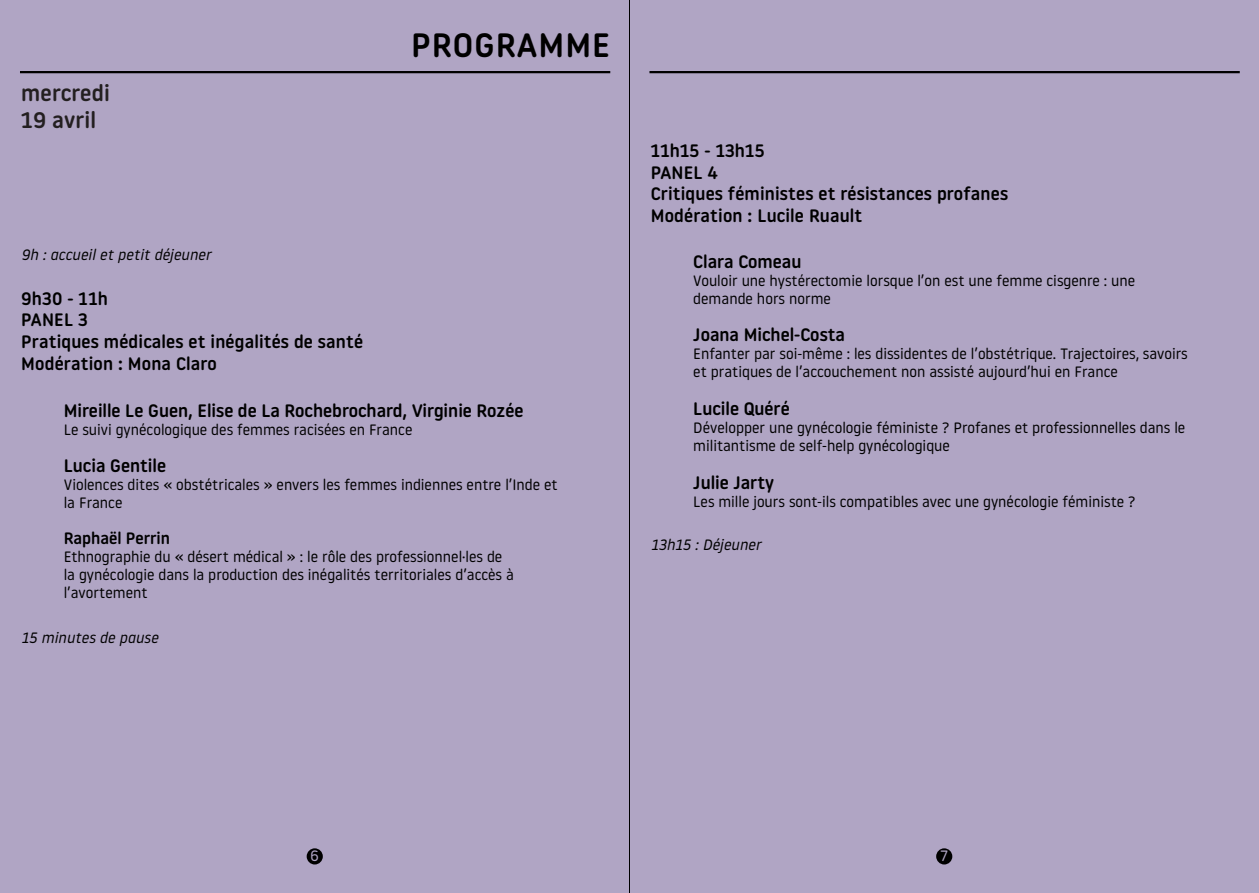
<style>
.page{position:relative;width:1259px;height:893px;background:#b0a5c4}
.page>*{position:absolute;margin:0;border:0;box-sizing:border-box;transform-origin:0 0}
.t1{font:500 33.75px "Noway Round";letter-spacing:.03em;color:#000}
.t2{font:500 22.5px/27px "Noway Round";letter-spacing:.01em;color:#231f20}
.t3{font:500 18px/21.6px "Noway Round";letter-spacing:.01em;color:#000}
.t4{font:500 16.5px "Noway Round";color:#000}
.t5{font:15px/18px "Noway Round";color:#000}
.t6{font:italic 15px "Noway Round";letter-spacing:.01em;color:#000}
.t7{font:15px "Noway Round";color:#b0a5c4}
</style>
<div class="page">
<hr style="left:629px;top:0;width:1px;height:893px;background:#000">
<hr style="left:20px;top:71px;width:590px;height:2px;background:#000">
<hr style="left:649px;top:71px;width:590px;height:2px;background:#000">
<div style="left:307px;top:848px;width:16px;height:16px;background:#000;border-radius:50%"></div>
<div style="left:936px;top:848px;width:16px;height:16px;background:#000;border-radius:50%"></div>
<h2 class="t2" style="left:21px;top:79px;width:90px">mercredi<br>19 avril</h2>
<h1 class="t1" style="left:411px;top:21px;width:200px">PROGRAMME</h1>
<p class="t6" style="left:21px;top:244px;width:191px">9h : accueil et petit déjeuner</p>
<p class="t3" style="left:21px;top:287px;width:343px">9h30 - 11h<br>PANEL 3<br>Pratiques médicales et inégalités de santé<br>Modération : Mona Claro</p>
<p class="t3" style="left:64px;top:399px;width:461px">Mireille Le Guen, Elise de La Rochebrochard, Virginie Rozée</p>
<p class="t5" style="left:64px;top:420px;width:350px">Le suivi gynécologique des femmes racisées en France</p>
<p class="t3" style="left:64px;top:455px;width:104px">Lucia Gentile</p>
<p class="t5" style="left:64px;top:475px;width:495px">Violences dites « obstétricales » envers les femmes indiennes entre l’Inde et la France</p>
<p class="t4" style="left:64px;top:527px;width:108px">Raphaël Perrin</p>
<p class="t5" style="left:64px;top:547px;width:451px">Ethnographie du « désert médical » : le rôle des professionnel·les de la gynécologie dans la production des inégalités territoriales d’accès à l’avortement</p>
<p class="t6" style="left:21px;top:627px;width:138px">15 minutes de pause</p>
<p class="t3" style="left:651px;top:139px;width:359px">11h15 - 13h15<br>PANEL 4<br>Critiques féministes et résistances profanes<br>Modération : Lucile Ruault</p>
<p class="t3" style="left:693px;top:250px;width:110px">Clara Comeau</p>
<p class="t5" style="left:693px;top:271px;width:443px">Vouloir une hystérectomie lorsque l’on est une femme cisgenre : une demande hors norme</p>
<p class="t3" style="left:693px;top:324px;width:153px">Joana Michel-Costa</p>
<p class="t5" style="left:693px;top:344px;width:496px">Enfanter par soi-même : les dissidentes de l’obstétrique. Trajectoires, savoirs et pratiques de l’accouchement non assisté aujourd’hui en France</p>
<p class="t3" style="left:693px;top:398px;width:98px">Lucile Quéré</p>
<p class="t5" style="left:693px;top:418px;width:493px">Développer une gynécologie féministe ? Profanes et professionnelles dans le militantisme de self-help gynécologique</p>
<p class="t3" style="left:693px;top:471px;width:82px">Julie Jarty</p>
<p class="t5" style="left:693px;top:492px;width:444px">Les mille jours sont-ils compatibles avec une gynécologie féministe ?</p>
<p class="t6" style="left:651px;top:534px;width:112px">13h15 : Déjeuner</p>
<p class="t7" style="left:310px;top:845px;width:10px">6</p>
<p class="t7" style="left:940px;top:845px;width:10px">7</p>
</div>
